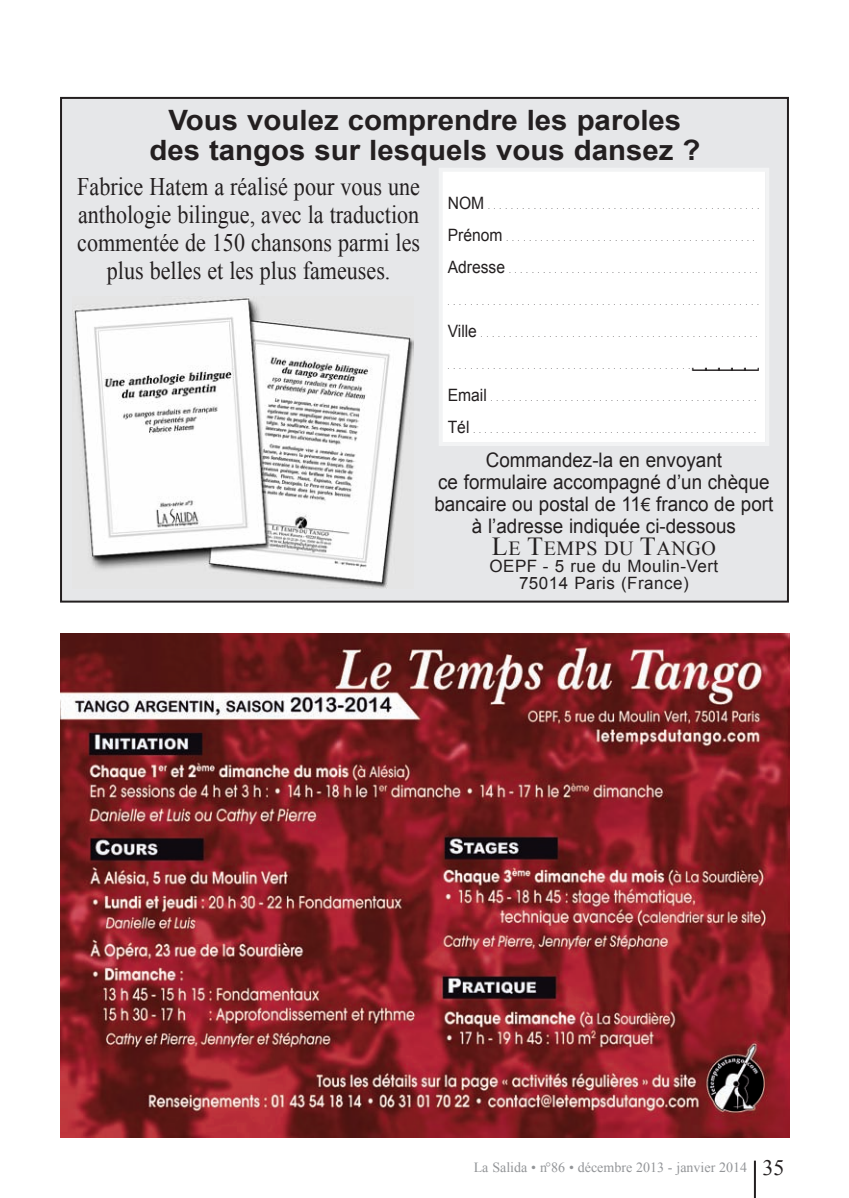
<style>
.page{position:relative;width:849px;height:1198px;background:#fff}
.page>*{position:absolute;margin:0;border:0;box-sizing:border-box;transform-origin:0 0}
.t1{font:700 28px/30px "Arial";color:#231f20;text-align:center;scale:1.05 1}
.t2{font:25.2px/28.2px "Times New Roman";color:#231f20;text-align:center;scale:.87 1}
.t3{font:20px/22px "Arial";color:#231f20;text-align:center;scale:.94 1}
.t4{font:20px "Times New Roman";letter-spacing:.025em;color:#231f20}
.t5{font:17px/17px "Arial";letter-spacing:.03em;color:#231f20;text-align:center}
.t6{font:17px "Arial";letter-spacing:.03em;color:#231f20;scale:.92 1}
.t7{font:17px "Arial";color:#231f20;scale:.92 1}
.t8{font:16px/13px "Arial";color:#231f20;text-align:justify}
.t9{font:14px "Times New Roman";color:#939598}
.t10{font:7px "Arial";color:#231f20;scale:.92 1}
.s1{font-size:18px}
.s2{font-size:26px}
.s3{font-size:22px;color:#231f20}
</style>
<div class="page">
<hr style="left:753px;top:1160px;width:2px;height:37px;background:#231f20">
<img style="left:60px;top:633px;width:729px;height:504px">
<div style="left:61px;top:98px;width:727px;height:503px;background:#e6e7e9"></div>
<div style="left:60px;top:97px;width:729px;height:505px;border:2px solid #231f20"></div>
<div style="left:442px;top:172px;width:323px;height:270px;background:#fff"></div>
<div style="left:438px;top:168px;width:331px;height:278px;border:4px solid #f2f3f4"></div>
<img style="left:73px;top:296px;width:340px;height:292px">
<h1 class="t1" style="left:149px;top:105px;width:526px">Vous voulez comprendre les paroles des tangos sur lesquels vous dansez ?</h1>
<h2 class="t2" style="left:77px;top:172px;width:395px">Fabrice Hatem a réalisé pour vous une anthologie bilingue, avec la traduction commentée de 150 chansons parmi les plus belles et les plus fameuses.</h2>
<h3 class="t6" style="left:447px;top:193px;width:41px">NOM</h3>
<p class="t10" style="left:488px;top:202px;width:296px">. . . . . . . . . . . . . . . . . . . . . . . . . . . . . . . . . . . . . . . . . . . . . . . .</p>
<h3 class="t6" style="left:447px;top:225px;width:61px">Prénom</h3>
<p class="t10" style="left:506px;top:234px;width:271px">. . . . . . . . . . . . . . . . . . . . . . . . . . . . . . . . . . . . . . . . . . . .</p>
<h3 class="t7" style="left:447px;top:257px;width:64px">Adresse</h3>
<p class="t10" style="left:509px;top:266px;width:271px">. . . . . . . . . . . . . . . . . . . . . . . . . . . . . . . . . . . . . . . . . . . .</p>
<p class="t10" style="left:447px;top:298px;width:340px">. . . . . . . . . . . . . . . . . . . . . . . . . . . . . . . . . . . . . . . . . . . . . . . . . . . . . . .</p>
<h3 class="t6" style="left:447px;top:321px;width:33px">Ville</h3>
<p class="t10" style="left:481px;top:330px;width:302px">. . . . . . . . . . . . . . . . . . . . . . . . . . . . . . . . . . . . . . . . . . . . . . . . .</p>
<p class="t10" style="left:447px;top:362px;width:265px">. . . . . . . . . . . . . . . . . . . . . . . . . . . . . . . . . . . . . . . . . . .</p>
<h3 class="t6" style="left:447px;top:385px;width:44px">Email</h3>
<p class="t10" style="left:491px;top:394px;width:290px">. . . . . . . . . . . . . . . . . . . . . . . . . . . . . . . . . . . . . . . . . . . . . . .</p>
<h3 class="t6" style="left:447px;top:417px;width:25px">Tél</h3>
<p class="t10" style="left:473px;top:426px;width:308px">. . . . . . . . . . . . . . . . . . . . . . . . . . . . . . . . . . . . . . . . . . . . . . . . . .</p>
<h3 class="t8" style="left:691px;top:372px;width:6px;rotate:-90deg">[ [ [ [ [</h3>
<h3 class="t3" style="left:434px;top:449px;width:362px">Commandez-la en envoyant<br>ce formulaire accompagné d’un chèque bancaire ou postal de 11<span class="s1">€</span> franco de port à l’adresse indiquée ci-dessous</h3>
<h3 class="t4" style="left:492px;top:537px;width:225px"><span class="s2">L</span>E <span class="s2">T</span>EMPS DU <span class="s2">T</span>ANGO</h3>
<h3 class="t5" style="left:489px;top:557px;width:230px">OEPF - 5 rue du Moulin-Vert<br>75014 Paris (France)</h3>
<h3 class="t9" style="left:473px;top:1159px;width:312px">La Salida • n°86 • décembre 2013 - janvier 2014 <span class="s3">35</span></h3>
</div>
